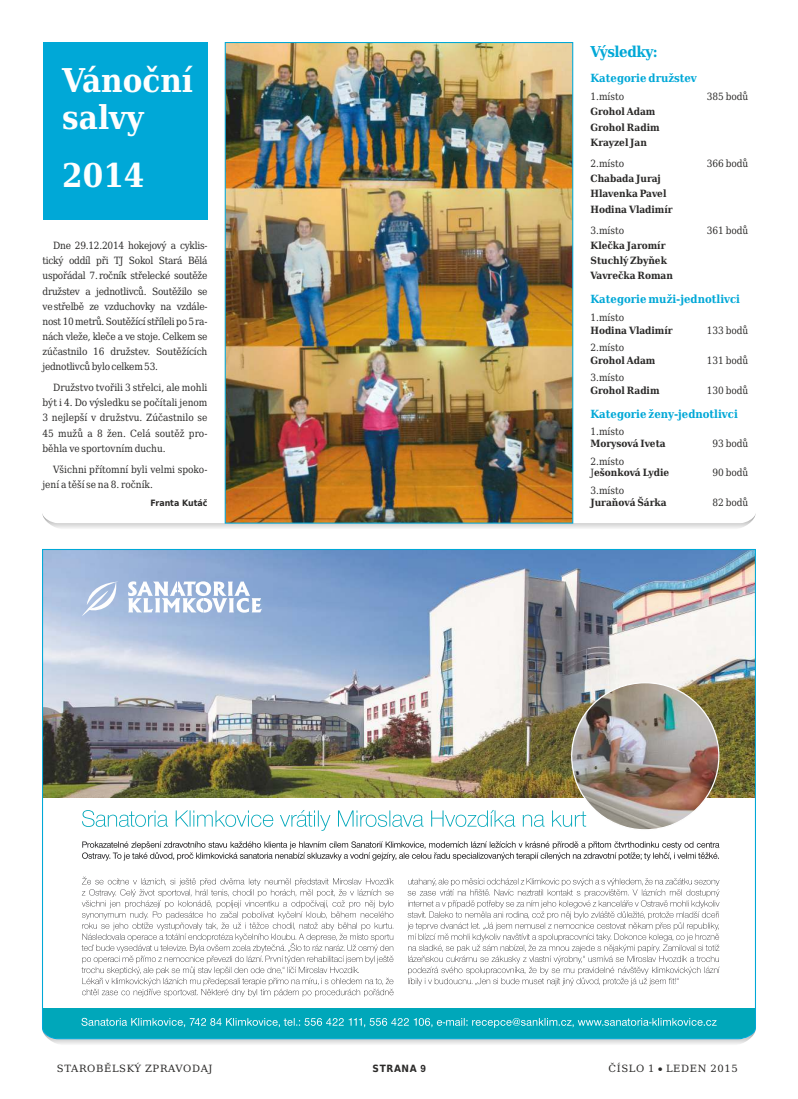
<style>
.page{position:relative;width:798px;height:1099px;background:#fff}
.page>*{position:absolute;margin:0;border:0;box-sizing:border-box;transform-origin:0 0}
.t1{font:700 32.75px/36.6px "DejaVu Serif Condensed";color:#fefefe}
.t2{font:700 15px "DejaVu Serif Condensed";letter-spacing:-.03em;color:#00a8d7}
.t3{font:700 11.25px "DejaVu Serif Condensed";color:#00a8d7}
.t4{font:10px/15.1px "DejaVu Serif Condensed";color:#2b2a29;text-align:justify}
.t5{font:700 10px/15.2px "DejaVu Serif Condensed";color:#2b2a29}
.t6{font:10px "DejaVu Serif";letter-spacing:.065em;color:#2b2a29}
.t7{font:700 10px "DejaVu Sans Condensed";letter-spacing:.06em;color:#2b2a29}
.t8{font:700 8.75px "DejaVu Sans Condensed";color:#2b2a29}
.s1{font-weight:400}
.s2{font-family:"Arial"}
</style>
<div class="page">
<svg style="left:42px;top:512px;width:713px;height:16px"></svg>
<svg style="left:49px;top:1039px;width:700px;height:5px"></svg>
<img style="left:42px;top:549px;width:714px;height:490px">
<div style="left:43px;top:43px;width:164px;height:177px;background:#00a8d7"></div>
<img style="left:226px;top:44px;width:345px;height:477px">
<h1 class="t1" style="left:62px;top:65px;width:132px">Vánoční salvy</h1>
<h1 class="t1" style="left:62px;top:160px;width:84px">2014</h1>
<p class="t4" style="left:42px;top:239px;width:166px;text-indent:11px">Dne 29.12.2014 hokejový a cyklis&shy;tický oddíl při TJ Sokol Stará Bělá uspořádal 7. ročník střelecké soutěže družstev a jednotlivců. Soutěžilo se vestřelbě ze vzduchovky na vzdále&shy;nost 10 metrů. Soutěžící stříleli po5ra&shy;nách vleže, kleče a ve stoje. Celkem se zúčastnilo 16 družstev. Soutěžících jednotlivců bylo celkem 53.</p>
<p class="t4" style="left:42px;top:381px;width:166px;text-indent:11px">Družstvo tvořili 3 střelci, ale mohli být i 4. Do výsledku se počítali jenom 3 nejlepší v družstvu. Zúčastnilo se 45 mužů a 8 žen. Celá soutěž pro&shy;běhla ve sportovním duchu.</p>
<p class="t4" style="left:42px;top:462px;width:166px;text-indent:11px">Všichni přítomní byli velmi spoko&shy;jení a těší se na 8. ročník.</p>
<p class="t8" style="left:151px;top:499px;width:58px">Franta Kutáč</p>
<h2 class="t2" style="left:590px;top:45px;width:69px">Výsledky:</h2>
<p class="t3" style="left:590px;top:73px;width:108px">Kategorie družstev</p>
<p class="t4" style="left:590px;top:90px;width:35px">1.místo</p>
<p class="t4" style="left:706px;top:90px;width:43px">385 bodů</p>
<p class="t5" style="left:590px;top:105px;width:71px">Grohol Adam<br>Grohol Radim<br>Krayzel Jan</p>
<p class="t4" style="left:590px;top:156px;width:35px">2.místo</p>
<p class="t4" style="left:706px;top:156px;width:43px">366 bodů</p>
<p class="t5" style="left:590px;top:172px;width:84px">Chabada Juraj<br>Hlavenka Pavel<br>Hodina Vladimír</p>
<p class="t4" style="left:590px;top:223px;width:35px">3.místo</p>
<p class="t4" style="left:706px;top:223px;width:43px">361 bodů</p>
<p class="t5" style="left:590px;top:238px;width:84px">Klečka Jaromír<br>Stuchlý Zbyňek<br>Vavrečka Roman</p>
<p class="t3" style="left:590px;top:294px;width:151px">Kategorie muži-jednotlivci</p>
<p class="t4" style="left:590px;top:310px;width:35px">1.místo</p>
<p class="t5" style="left:590px;top:323px;width:84px">Hodina Vladimír</p>
<p class="t4" style="left:706px;top:323px;width:43px">133 bodů</p>
<p class="t4" style="left:590px;top:341px;width:35px">2.místo</p>
<p class="t5" style="left:590px;top:353px;width:66px">Grohol Adam</p>
<p class="t4" style="left:706px;top:354px;width:43px">131 bodů</p>
<p class="t4" style="left:590px;top:371px;width:35px">3.místo</p>
<p class="t5" style="left:590px;top:384px;width:71px">Grohol Radim</p>
<p class="t4" style="left:706px;top:384px;width:43px">130 bodů</p>
<p class="t3" style="left:590px;top:409px;width:149px">Kategorie ženy-jednotlivci</p>
<p class="t4" style="left:590px;top:425px;width:35px">1.místo</p>
<p class="t5" style="left:590px;top:437px;width:77px">Morysová Iveta</p>
<p class="t4" style="left:712px;top:437px;width:37px">93 bodů</p>
<p class="t5" style="left:590px;top:456px;width:80px;line-height:11.8px"><span class="s1">2.místo<br>J</span>ešonková Lydie</p>
<p class="t4" style="left:712px;top:466px;width:37px">90 bodů</p>
<p class="t4" style="left:590px;top:484px;width:35px">3.místo</p>
<p class="t5" style="left:590px;top:495px;width:77px">Juraňová Šárka</p>
<p class="t4" style="left:712px;top:495px;width:37px">82 bodů</p>
<p class="t6" style="left:57px;top:1063px;width:157px">STAROBĚLSKÝ ZPRAVODAJ</p>
<p class="t7" style="left:372px;top:1063px;width:55px">STRANA <span class="s2">9</span></p>
<p class="t6" style="left:608px;top:1063px;width:131px">ČÍSLO 1 LEDEN 2015</p>
</div>
